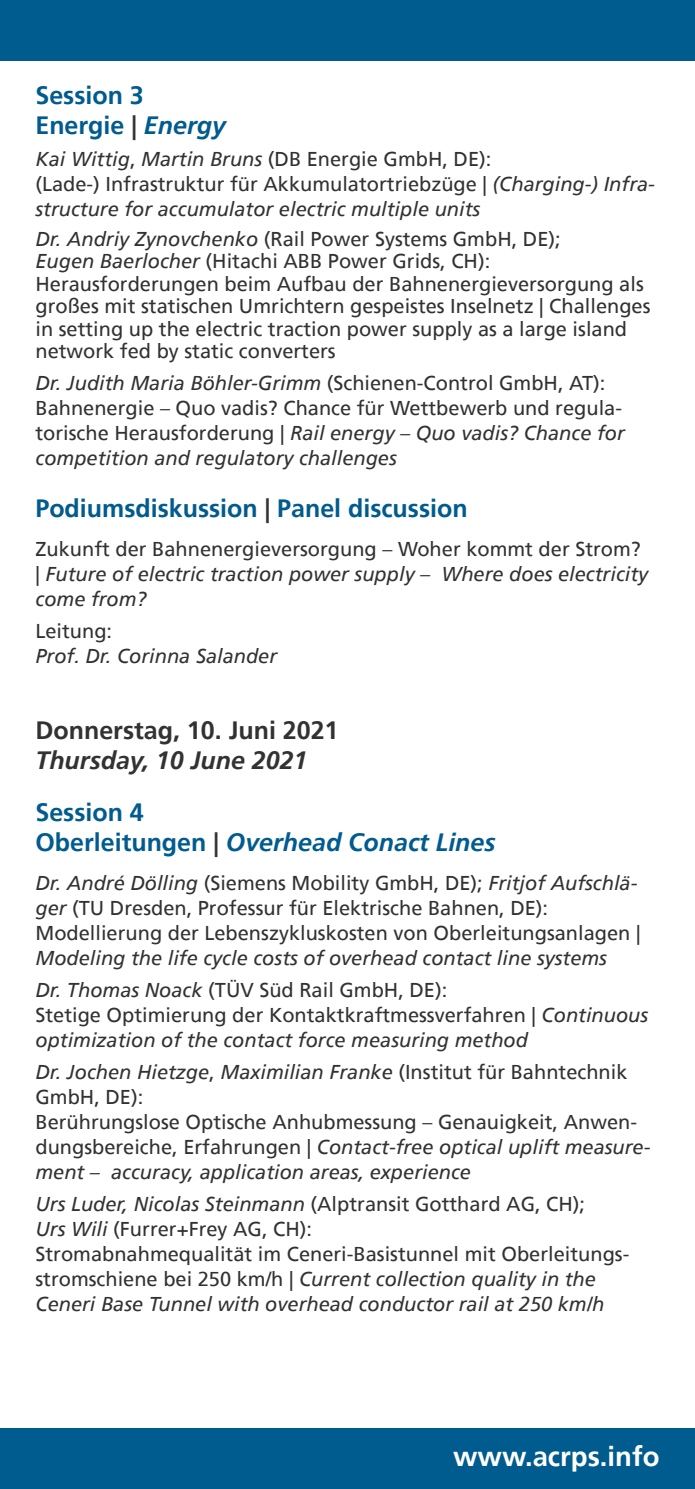
<style>
.page{position:relative;width:695px;height:1489px;background:#fff}
.page>*{position:absolute;margin:0;border:0;box-sizing:border-box;transform-origin:0 0}
.t1{font:700 27.5px "Frutiger";color:#fff}
.Text_head{font:700 25px/30px "Frutiger";color:#005b8f}
.Text_head-2{font:700 25px/30px "Frutiger";color:#333233}
.Text_body_small{font:700 25px/30px "Frutiger";color:#005b8f}
.Text_body_small-2{font:20px/25px "Frutiger";color:#333233}
.Text_body_small-3{font:italic 20px/25px "Frutiger";color:#333233}
.s1{color:#333233}
.s2{font-style:italic}
.s3{font-style:normal}
</style>
<div class="page">
<div style="left:0;top:1427px;width:694px;height:61px;background:#005b8f"></div>
<div style="left:0;top:0;width:694px;height:61px;background:#005b8f"></div>
<p class="Text_body_small" style="left:35px;top:80px;width:192px">Session 3<br>Energie <span class="s1">|</span> <span class="s2">Energy</span></p>
<p class="Text_body_small-3" style="left:35px;top:147px;width:620px">Kai Wittig<span class="s3">,</span> Martin Bruns <span class="s3">(DB Energie GmbH, DE):<br>(Lade-) Infrastruktur für Akkumulatortriebzüge |</span> (Charging-) Infra&shy;structure for accumulator electric multiple units</p>
<p class="Text_body_small-2" style="left:35px;top:227px;width:616px;line-height:22.5px"><span class="s2">Dr. Andriy Zynovchenko</span> (Rail Power Systems GmbH, DE);<br><span class="s2">Eugen Baerlocher</span> (Hitachi ABB Power Grids, CH):<br>Herausforderungen beim Aufbau der Bahnenergieversorgung als großes mit statischen Umrichtern gespeistes Inselnetz | Challenges in setting up the electric traction power supply as a large island network fed by static converters</p>
<p class="Text_body_small-2" style="left:35px;top:371px;width:590px"><span class="s2">Dr. Judith Maria Böhler-Grimm</span> (Schienen-Control GmbH, AT):<br>Bahnenergie – Quo vadis? Chance für Wettbewerb und regula&shy;torische Herausforderung | <span class="s2">Rail energy – Quo vadis? Chance for competition and regulatory challenges</span></p>
<p class="Text_head" style="left:35px;top:493px;width:433px">Podiumsdiskussion <span class="s1">|</span> Panel discussion</p>
<p class="Text_body_small-3" style="left:35px;top:536px;width:614px"><span class="s3">Zukunft der Bahnenergieversorgung – Woher kommt der Strom? |</span> Future of electric traction power supply – Where does electricity come from?</p>
<p class="Text_body_small-3" style="left:35px;top:618px;width:243px"><span class="s3">Leitung:<br></span>Prof. Dr. Corinna Salander</p>
<p class="Text_head-2" style="left:35px;top:715px;width:304px">Donnerstag, 10. Juni 2021<br><span class="s2">Thursday, 10 June 2021</span></p>
<p class="Text_head" style="left:35px;top:797px;width:461px">Session 4<br>Oberleitungen <span class="s1">|</span> <span class="s2">Overhead Conact Lines</span></p>
<p class="Text_body_small-2" style="left:35px;top:870px;width:606px"><span class="s2">Dr. André Dölling</span> (Siemens Mobility GmbH, DE); <span class="s2">Fritjof Aufschlä&shy;ger</span> (TU Dresden, Professur für Elektrische Bahnen, DE):<br>Modellierung der Lebenszykluskosten von Oberleitungsanlagen | <span class="s2">Modeling the life cycle costs of overhead contact line systems</span></p>
<p class="Text_body_small-3" style="left:35px;top:977px;width:614px">Dr. Thomas Noack <span class="s3">(TÜV Süd Rail GmbH, DE):<br>Stetige Optimierung der Kontaktkraftmessverfahren |</span> Continuous optimization of the contact force measuring method</p>
<p class="Text_body_small-2" style="left:35px;top:1059px;width:616px"><span class="s2">Dr. Jochen Hietzge</span>, <span class="s2">Maximilian Franke</span> (Institut für Bahntechnik GmbH, DE):<br>Berührungslose Optische Anhubmessung – Genauigkeit, Anwen&shy;dungsbereiche, Erfahrungen | <span class="s2">Contact-free optical uplift measure&shy;ment – accuracy, application areas, experience</span></p>
<p class="Text_body_small-2" style="left:35px;top:1191px;width:595px"><span class="s2">Urs Luder, Nicolas Steinmann</span> (Alptransit Gotthard AG, CH);<br><span class="s2">Urs Wili</span> (Furrer+Frey AG, CH):<br>Stromabnahmequalität im Ceneri-Basistunnel mit Oberleitungs&shy;stromschiene bei 250 km/h | <span class="s2">Current collection quality in the Ceneri Base Tunnel with overhead conductor rail at 250 km/h</span></p>
<h1 class="t1" style="left:453px;top:1440px;width:208px">www.acrps.info</h1>
</div>
